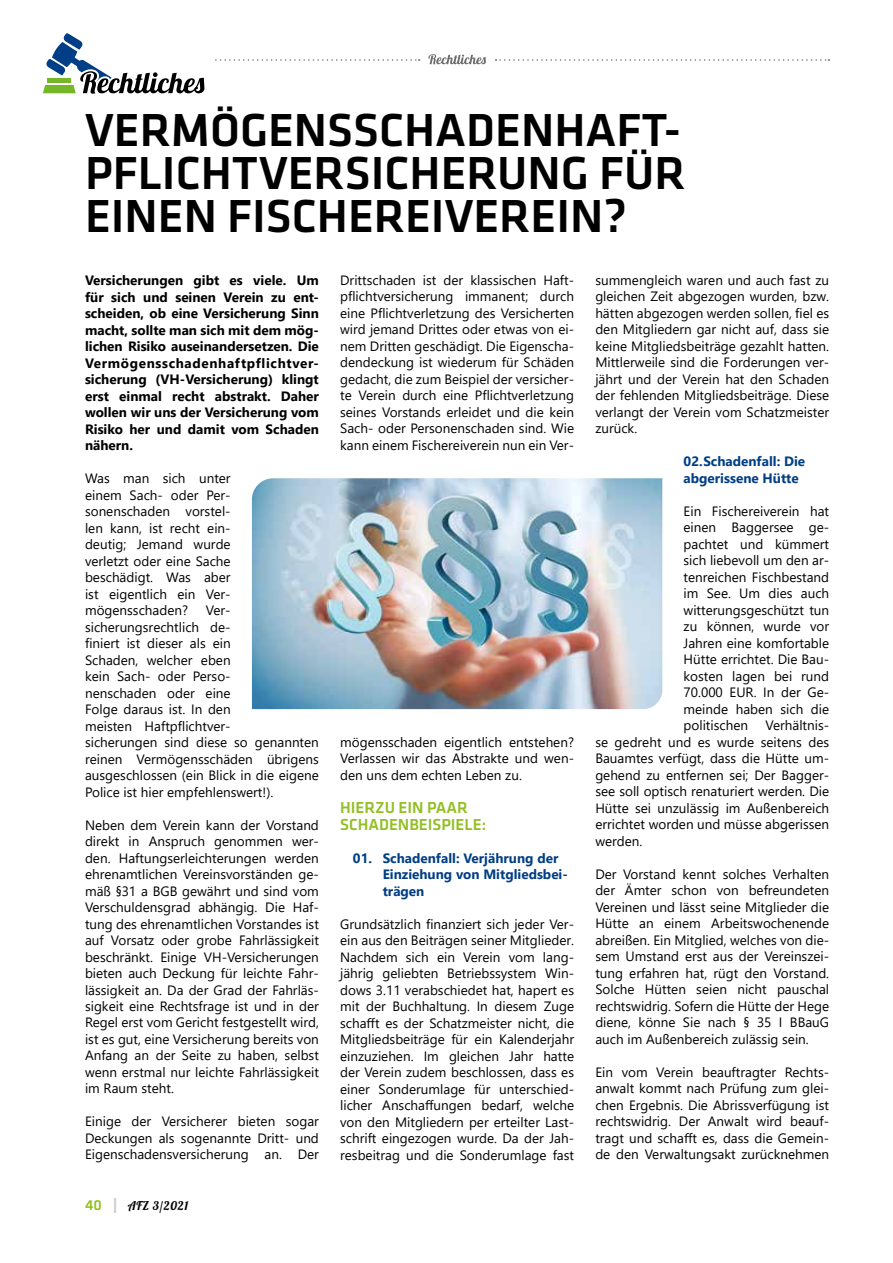
<style>
.page{position:relative;width:893px;height:1263px;background:#fff}
.page>*{position:absolute;margin:0;border:0;box-sizing:border-box;transform-origin:0 0}
.t1{font:500 48px/43.5px "Klavika";color:#000;text-align:justify}
.t2{font:500 16.5px/16.5px "Klavika";color:#93bf25}
.t3{font:13.5px/16.5px "Segoe UI";color:#000;text-align:justify}
.t4{font:700 13.5px/16.5px "Segoe UI";color:#000;text-align:justify}
.t5{font:700 13.5px/16.5px "Segoe UI";color:#003e85}
.t6{font:12px "Lobster 1.4";letter-spacing:.05em;color:#000}
.s1{font-family:"Klavika";font-weight:500;font-size:15px;color:#93bf25}
.s2{font-family:"Klavika";font-weight:500;font-size:22.5px;color:#cfd0d0}
</style>
<div class="page">
<svg style="left:495px;top:59px;width:334px;height:2px"></svg>
<svg style="left:428px;top:54px;width:58px;height:10px"></svg>
<svg style="left:43px;top:33px;width:377px;height:61px"></svg>
<img style="left:252px;top:478px;width:410px;height:231px">
<h1 class="t1" style="left:85px;top:109px;width:602px">VERMÖGENSSCHADENHAFT-PFLICHTVERSICHERUNG FÜR EINEN FISCHEREIVEREIN?</h1>
<p class="t4" style="left:85px;top:271px;width:235px">Versicherungen gibt es viele. Um für sich und seinen Verein zu ent&shy;scheiden, ob eine Versicherung Sinn macht, sollte man sich mit dem mög&shy;lichen Risiko auseinandersetzen. Die Vermögensschadenhaftpflichtver&shy;sicherung (VH-Versicherung) klingt erst einmal recht abstrakt. Daher wollen wir uns der Versicherung vom Risiko her und damit vom Schaden nähern.</p>
<p class="t3" style="left:85px;top:469px;width:147px">Was man sich unter einem Sach- oder Per&shy;sonenschaden vorstel&shy;len kann, ist recht ein&shy;deutig; Jemand wurde verletzt oder eine Sache beschädigt. Was aber ist eigentlich ein Ver&shy;mögensschaden?</p>
<p class="t3" style="left:85px;top:601px;width:235px;text-align:left;text-indent:121px">Ver&shy;sicherungsrechtlich de-<br>finiert ist dieser als ein<br>Schaden, welcher eben<br>kein Sach- oder Perso-<br>nenschaden oder eine<br>Folge daraus ist. In den<br>meisten Haftpflichtver-<br>sicherungen sind diese so genannten reinen Vermögensschäden übrigens ausgeschlossen (ein Blick in die eigene<br>Police ist hier empfehlenswert!).</p>
<p class="t3" style="left:85px;top:815px;width:235px">Neben dem Verein kann der Vorstand direkt in Anspruch genommen wer&shy;den. Haftungserleichterungen werden ehrenamtlichen Vereinsvorständen ge&shy;mäß §31 a BGB gewährt und sind vom Verschuldensgrad abhängig. Die Haf&shy;tung des ehrenamtlichen Vorstandes ist auf Vorsatz oder grobe Fahrlässigkeit beschränkt. Einige VH-Versicherungen bieten auch Deckung für leichte Fahr&shy;lässigkeit an. Da der Grad der Fahrläs&shy;sigkeit eine Rechtsfrage ist und in der Regel erst vom Gericht festgestellt wird, ist es gut, eine Versicherung bereits von Anfang an der Seite zu haben, selbst wenn erstmal nur leichte Fahrlässigkeit im Raum steht.</p>
<p class="t3" style="left:85px;top:1112px;width:235px">Einige der Versicherer bieten sogar Deckungen als sogenannte Dritt- und Eigenschadensversicherung an. Der</p>
<p class="t6" style="left:85px;top:1198px;width:105px"><span class="s1">40</span> <span class="s2">I</span> AFZ 3/2021</p>
<p class="t3" style="left:340px;top:271px;width:235px">Drittschaden ist der klassischen Haft&shy;pflichtversicherung immanent; durch eine Pflichtverletzung des Versicherten wird jemand Drittes oder etwas von ei&shy;nem Dritten geschädigt. Die Eigenscha&shy;dendeckung ist wiederum für Schäden gedacht, die zum Beispiel der versicher&shy;te Verein durch eine Pflichtverletzung seines Vorstands erleidet und die kein Sach- oder Personenschaden sind. Wie kann einem Fischereiverein nun ein Ver-</p>
<p class="t3" style="left:340px;top:733px;width:235px">mögensschaden eigentlich entstehen?<br>Verlassen wir das Abstrakte und wen&shy;den uns dem echten Leben zu.</p>
<p class="t2" style="left:340px;top:800px;width:148px">HIERZU EIN PAAR<br>SCHADENBEISPIELE:</p>
<p class="t5" style="left:383px;top:848px;width:187px;text-indent:-30px">01. Schadenfall: Verjährung der<br>Einziehung von Mitgliedsbei&shy;trägen</p>
<p class="t3" style="left:340px;top:914px;width:235px">Grundsätzlich finanziert sich jeder Ver&shy;ein aus den Beiträgen seiner Mitglieder.<br>Nachdem sich ein Verein vom lang&shy;jährig geliebten Betriebssystem Win&shy;dows 3.11 verabschiedet hat, hapert es mit der Buchhaltung. In diesem Zuge schafft es der Schatzmeister nicht, die Mitgliedsbeiträge für ein Kalenderjahr einzuziehen. Im gleichen Jahr hatte der Verein zudem beschlossen, dass es einer Sonderumlage für unterschied&shy;licher Anschaffungen bedarf, welche von den Mitgliedern per erteilter Last&shy;schrift eingezogen wurde. Da der Jah&shy;resbeitrag und die Sonderumlage fast</p>
<p class="t3" style="left:595px;top:271px;width:235px">summengleich waren und auch fast zu gleichen Zeit abgezogen wurden, bzw. hätten abgezogen werden sollen, fiel es den Mitgliedern gar nicht auf, dass sie keine Mitgliedsbeiträge gezahlt hatten.<br>Mittlerweile sind die Forderungen ver&shy;jährt und der Verein hat den Schaden der fehlenden Mitgliedsbeiträge. Diese verlangt der Verein vom Schatzmeister zurück.</p>
<p class="t5" style="left:684px;top:452px;width:123px">02.Schadenfall: Die abgerissene Hütte</p>
<p class="t3" style="left:684px;top:502px;width:147px">Ein Fischereiverein hat einen Baggersee ge&shy;pachtet und kümmert sich liebevoll um den ar&shy;tenreichen Fischbestand im See. Um dies auch witterungsgeschützt tun zu können, wurde vor Jahren eine komfortable Hütte errichtet. Die Bau&shy;kosten lagen bei rund 70.000 EUR. In der Ge&shy;meinde haben sich die politischen</p>
<p class="t3" style="left:595px;top:716px;width:235px;text-indent:170px">Verhältnis&shy;se gedreht und es wurde seitens des Bauamtes verfügt, dass die Hütte um&shy;gehend zu entfernen sei; Der Bagger&shy;see soll optisch renaturiert werden. Die Hütte sei unzulässig im Außenbereich errichtet worden und müsse abgerissen werden.</p>
<p class="t3" style="left:595px;top:865px;width:235px">Der Vorstand kennt solches Verhalten der Ämter schon von befreundeten Vereinen und lässt seine Mitglieder die Hütte an einem Arbeitswochenende abreißen. Ein Mitglied, welches von die&shy;sem Umstand erst aus der Vereinszei&shy;tung erfahren hat, rügt den Vorstand.<br>Solche Hütten seien nicht pauschal rechtswidrig. Sofern die Hütte der Hege diene, könne Sie nach § 35 I BBauG auch im Außenbereich zulässig sein.</p>
<p class="t3" style="left:595px;top:1063px;width:235px">Ein vom Verein beauftragter Rechts&shy;anwalt kommt nach Prüfung zum glei&shy;chen Ergebnis. Die Abrissverfügung ist rechtswidrig. Der Anwalt wird beauf&shy;tragt und schafft es, dass die Gemein&shy;de den Verwaltungsakt zurücknehmen</p>
</div>
